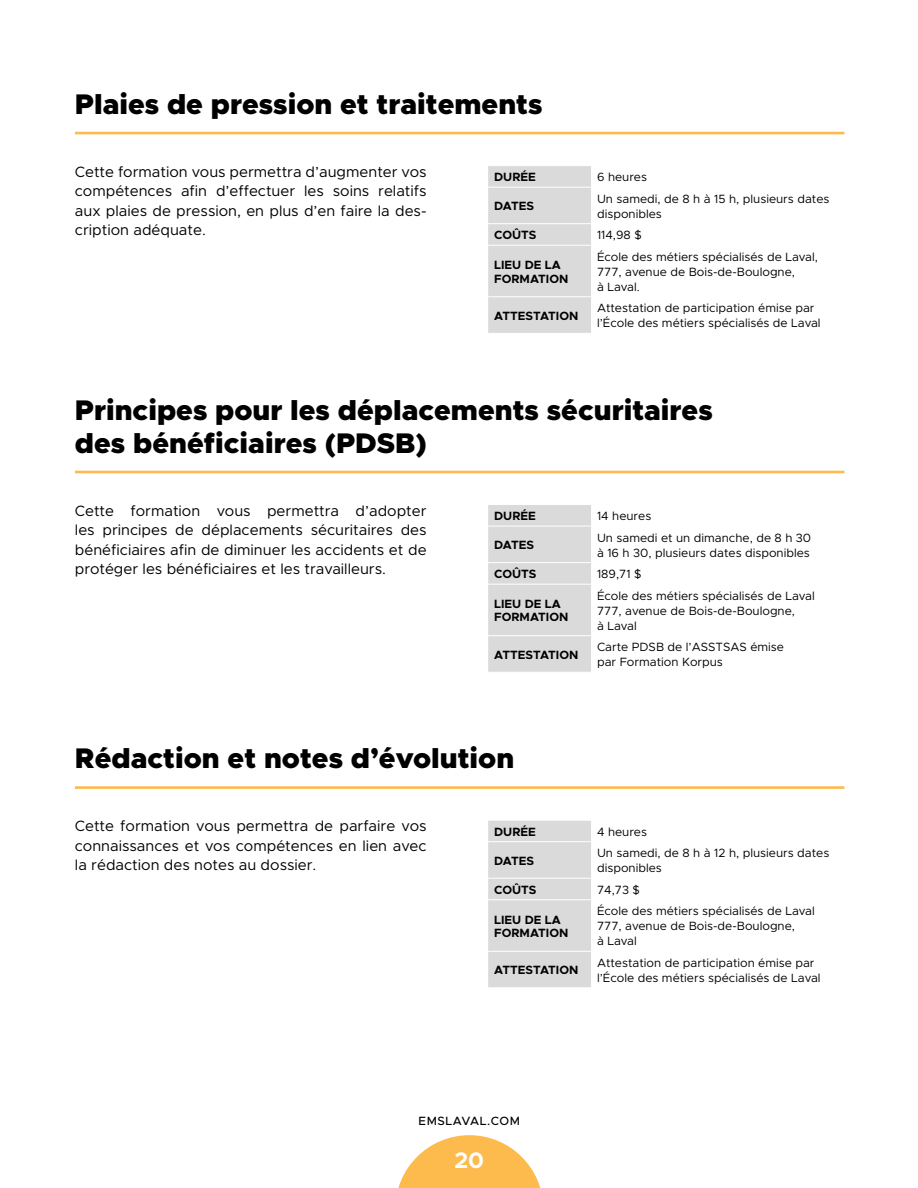
<style>
.page{position:relative;width:918px;height:1188px;background:#fff}
.page>*{position:absolute;margin:0;border:0;box-sizing:border-box;transform-origin:0 0}
.t1{font:900 28.5px/33px "Metropolis";color:#000}
.t2{font:700 22.5px "Metropolis";color:#fff}
.t3{font:15px/19.5px "Metropolis";color:#000;text-align:justify}
.t4{font:12px/15px "Metropolis";color:#000}
.t5{font:700 12px/13.5px "Metropolis";color:#000}
.t6{font:500 12px "Metropolis";letter-spacing:.05em;color:#000}
</style>
<div class="page">
<svg style="left:398px;top:1135px;width:143px;height:53px"></svg>
<hr style="left:75px;top:132px;width:769px;height:2px;background:#fdba4d">
<div style="left:488px;top:166px;width:103px;height:167px;background:#dadada"></div>
<hr style="left:488px;top:187px;width:103px;height:1px;background:#fff">
<hr style="left:488px;top:223px;width:103px;height:1px;background:#fff">
<hr style="left:488px;top:245px;width:103px;height:1px;background:#fff">
<hr style="left:488px;top:296px;width:103px;height:1px;background:#fff">
<hr style="left:75px;top:471px;width:769px;height:2px;background:#fdba4d">
<div style="left:488px;top:505px;width:103px;height:167px;background:#dadada"></div>
<hr style="left:488px;top:526px;width:103px;height:1px;background:#fff">
<hr style="left:488px;top:562px;width:103px;height:1px;background:#fff">
<hr style="left:488px;top:584px;width:103px;height:1px;background:#fff">
<hr style="left:488px;top:635px;width:103px;height:1px;background:#fff">
<hr style="left:75px;top:786px;width:769px;height:3px;background:#fdba4d">
<div style="left:488px;top:821px;width:103px;height:166px;background:#dadada"></div>
<hr style="left:488px;top:841px;width:103px;height:1px;background:#fff">
<hr style="left:488px;top:878px;width:103px;height:1px;background:#fff">
<hr style="left:488px;top:899px;width:103px;height:1px;background:#fff">
<hr style="left:488px;top:951px;width:103px;height:1px;background:#fff">
<h1 class="t1" style="left:75px;top:88px;width:469px">Plaies de pression et traitements</h1>
<p class="t3" style="left:75px;top:162px;width:353px">Cette formation vous permettra d’augmenter vos compétences afin d’effectuer les soins relatifs aux plaies de pression, en plus d’en faire la des&shy;cription adéquate.</p>
<p class="t5" style="left:494px;top:170px;width:43px">DURÉE</p>
<p class="t4" style="left:597px;top:170px;width:52px">6 heures</p>
<p class="t5" style="left:494px;top:199px;width:41px">DATES</p>
<p class="t4" style="left:597px;top:191px;width:234px">Un samedi, de 8 h à 15 h, plusieurs dates disponibles</p>
<p class="t5" style="left:494px;top:228px;width:44px">COÛTS</p>
<p class="t4" style="left:597px;top:228px;width:46px">114,98 $</p>
<p class="t5" style="left:494px;top:258px;width:76px">LIEU DE LA<br>FORMATION</p>
<p class="t4" style="left:597px;top:249px;width:222px">École des métiers spécialisés de Laval,<br>777, avenue de Bois-de-Boulogne,<br>à Laval.</p>
<p class="t5" style="left:494px;top:309px;width:86px">ATTESTATION</p>
<p class="t4" style="left:597px;top:301px;width:225px">Attestation de participation émise par l’École des métiers spécialisés de Laval</p>
<h1 class="t1" style="left:75px;top:394px;width:639px">Principes pour les déplacements sécuritaires des bénéficiaires (PDSB)</h1>
<p class="t3" style="left:75px;top:501px;width:353px">Cette formation vous permettra d’adopter les principes de déplacements sécuritaires des bénéficiaires afin de diminuer les accidents et de protéger les bénéficiaires et les travailleurs.</p>
<p class="t5" style="left:494px;top:509px;width:43px">DURÉE</p>
<p class="t4" style="left:597px;top:508px;width:56px">14 heures</p>
<p class="t5" style="left:494px;top:538px;width:41px">DATES</p>
<p class="t4" style="left:597px;top:530px;width:216px">Un samedi et un dimanche, de 8 h 30 à 16 h 30, plusieurs dates disponibles</p>
<p class="t5" style="left:494px;top:567px;width:44px">COÛTS</p>
<p class="t4" style="left:597px;top:567px;width:46px">189,71 $</p>
<p class="t5" style="left:494px;top:597px;width:76px">LIEU DE LA<br>FORMATION</p>
<p class="t4" style="left:597px;top:588px;width:219px">École des métiers spécialisés de Laval<br>777, avenue de Bois-de-Boulogne,<br>à Laval</p>
<p class="t5" style="left:494px;top:648px;width:86px">ATTESTATION</p>
<p class="t4" style="left:597px;top:640px;width:189px">Carte PDSB de l’ASSTSAS émise par Formation Korpus</p>
<h1 class="t1" style="left:75px;top:742px;width:441px">Rédaction et notes d’évolution</h1>
<p class="t3" style="left:75px;top:816px;width:353px">Cette formation vous permettra de parfaire vos connaissances et vos compétences en lien avec la rédaction des notes au dossier.</p>
<p class="t5" style="left:494px;top:825px;width:43px">DURÉE</p>
<p class="t4" style="left:597px;top:824px;width:52px">4 heures</p>
<p class="t5" style="left:494px;top:854px;width:41px">DATES</p>
<p class="t4" style="left:597px;top:846px;width:234px">Un samedi, de 8 h à 12 h, plusieurs dates disponibles</p>
<p class="t5" style="left:494px;top:883px;width:44px">COÛTS</p>
<p class="t4" style="left:597px;top:882px;width:44px">74,73 $</p>
<p class="t5" style="left:494px;top:913px;width:76px">LIEU DE LA<br>FORMATION</p>
<p class="t4" style="left:597px;top:904px;width:219px">École des métiers spécialisés de Laval<br>777, avenue de Bois-de-Boulogne,<br>à Laval</p>
<p class="t5" style="left:494px;top:963px;width:86px">ATTESTATION</p>
<p class="t4" style="left:597px;top:955px;width:225px">Attestation de participation émise par l’École des métiers spécialisés de Laval</p>
<p class="t6" style="left:419px;top:1114px;width:103px">EMSLAVAL.COM</p>
<h2 class="t2" style="left:455px;top:1146px;width:31px">20</h2>
</div>
